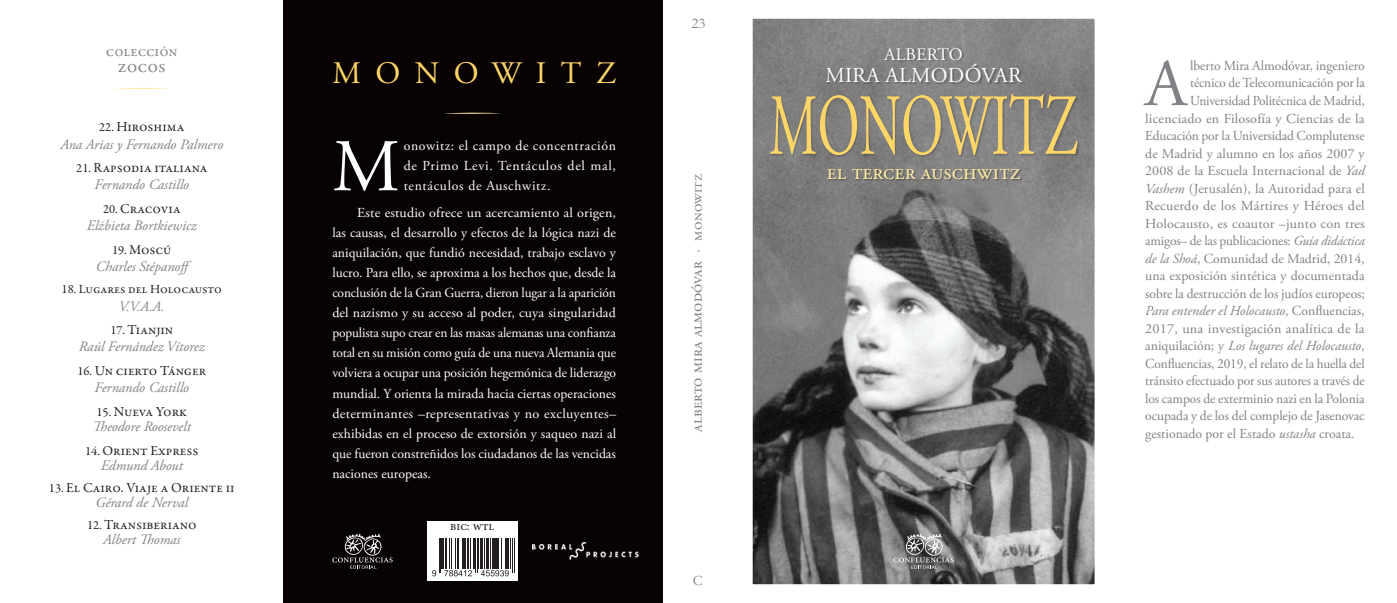
<style>
.page{position:relative;width:1397px;height:603px;background:#fff}
.page>*{position:absolute;margin:0;border:0;box-sizing:border-box;transform-origin:0 0}
.t1{font:86.62px "Adobe Garamond Pro";color:#fed667;scale:.61 1}
.Texto_general{font:74.12px "Adobe Garamond Pro";color:#fff}
.Solapa_Autor{font:66.5px "Adobe Garamond Pro";color:#808285}
.t2{font:31.25px "Adobe Garamond Pro";letter-spacing:.465em;color:#fed667}
.Subtitulo{font:22.5px "Adobe Garamond Pro";color:#ffeba5}
.Autores{font:21.25px "Adobe Garamond Pro";letter-spacing:.015em;color:#fff}
.Autores-2{font:17.5px "Adobe Garamond Pro";letter-spacing:.015em;color:#fff}
.t3{font:17.5px "Garamond Premr Pro";letter-spacing:-.01em;color:#808285}
.t4{font:16.25px "Adobe Garamond Pro";letter-spacing:.01em;color:#808285}
.t5{font:15px "Garamond Premr Pro";letter-spacing:-.005em;color:#808285}
.t6{font:15px "Garamond";color:#808285}
.Autores-3{font:italic 14.38px "Adobe Garamond Pro";color:#808285}
.Texto_general-2{font:13.75px/20px "Adobe Garamond Pro";letter-spacing:.005em;color:#fff;text-align:justify}
.Solapa_Autor-2{font:13.75px "Adobe Garamond Pro";letter-spacing:-.005em;color:#808285}
.Titulos_Libros{font:13.75px "Garamond Premr Pro";color:#231f20}
.Solapa_Autor-3{font:italic 13.75px "Adobe Garamond Pro";color:#808285}
.Solapa_Autor-4{font:13.75px "Adobe Garamond Pro";letter-spacing:.015em;color:#808285}
.Titulos_Libros-2{font:12.5px "Garamond Premr Pro";color:#231f20}
.t7{font:12.5px "Minion Pro";color:#231f20}
.s1{font-size:12.5px}
.s2{font-size:15px}
.s3{font-style:italic}
.s4{font-style:normal}
</style>
<div class="page">
<img style="left:753px;top:20px;width:340px;height:562px">
<div style="left:826px;top:48px;width:198px;height:36px;background:#080302;opacity:.25"></div>
<div style="left:770px;top:93px;width:310px;height:64px;background:#080302;opacity:.2"></div>
<div style="left:827px;top:169px;width:195px;height:12px;background:#080302;opacity:.35"></div>
<svg style="left:893px;top:533px;width:60px;height:35px"></svg>
<svg style="left:114px;top:87px;width:55px;height:2px"></svg>
<div style="left:283px;top:0;width:380px;height:602px;background:#080302"></div>
<svg style="left:444px;top:112px;width:57px;height:2px"></svg>
<div style="left:427px;top:520px;width:90px;height:60px;background:#fff"></div>
<hr style="left:438px;top:538px;width:1px;height:34px;background:#231f20">
<hr style="left:440px;top:538px;width:1px;height:34px;background:#231f20">
<hr style="left:441px;top:538px;width:3px;height:30px;background:#231f20">
<hr style="left:445px;top:538px;width:1px;height:30px;background:#231f20">
<hr style="left:449px;top:538px;width:1px;height:30px;background:#231f20">
<hr style="left:451px;top:538px;width:1px;height:30px;background:#231f20">
<hr style="left:454px;top:538px;width:1px;height:30px;background:#231f20">
<hr style="left:457px;top:538px;width:1px;height:30px;background:#231f20">
<hr style="left:458px;top:538px;width:1px;height:30px;background:#231f20">
<hr style="left:461px;top:538px;width:2px;height:30px;background:#231f20">
<hr style="left:464px;top:538px;width:1px;height:30px;background:#231f20">
<hr style="left:467px;top:538px;width:2px;height:30px;background:#231f20">
<hr style="left:470px;top:538px;width:1px;height:30px;background:#231f20">
<hr style="left:473px;top:538px;width:1px;height:30px;background:#231f20">
<hr style="left:475px;top:538px;width:1px;height:34px;background:#231f20">
<hr style="left:477px;top:538px;width:1px;height:34px;background:#231f20">
<hr style="left:478px;top:538px;width:1px;height:30px;background:#231f20">
<hr style="left:480px;top:538px;width:2px;height:30px;background:#231f20">
<hr style="left:484px;top:538px;width:1px;height:30px;background:#231f20">
<hr style="left:486px;top:538px;width:3px;height:30px;background:#231f20">
<hr style="left:489px;top:538px;width:1px;height:30px;background:#231f20">
<hr style="left:492px;top:538px;width:2px;height:30px;background:#231f20">
<hr style="left:495px;top:538px;width:2px;height:30px;background:#231f20">
<hr style="left:498px;top:538px;width:1px;height:30px;background:#231f20">
<hr style="left:501px;top:538px;width:1px;height:30px;background:#231f20">
<hr style="left:505px;top:538px;width:1px;height:30px;background:#231f20">
<hr style="left:506px;top:538px;width:3px;height:30px;background:#231f20">
<hr style="left:509px;top:538px;width:1px;height:30px;background:#231f20">
<hr style="left:512px;top:538px;width:1px;height:34px;background:#231f20">
<hr style="left:513px;top:538px;width:1px;height:34px;background:#231f20">
<svg style="left:432px;top:570px;width:4px;height:6px"></svg>
<svg style="left:444px;top:570px;width:28px;height:6px"></svg>
<svg style="left:480px;top:570px;width:28px;height:6px"></svg>
<img style="left:532px;top:542px;width:106px;height:17px">
<svg style="left:332px;top:533px;width:60px;height:35px"></svg>
<svg style="left:693px;top:575px;width:9px;height:10px"></svg>
<p class="t5" style="left:106px;top:42px;width:73px">colección</p>
<p class="t3" style="left:118px;top:56px;width:49px">zocos</p>
<p class="Titulos_Libros" style="left:99px;top:118px;width:87px"><span class="s1">22.</span> Hiroshima</p>
<p class="Autores-3" style="left:60px;top:135px;width:164px">Ana Arias y Fernando Palmero</p>
<p class="Titulos_Libros" style="left:76px;top:159px;width:133px"><span class="s1">21.</span> Rapsodia italiana</p>
<p class="Autores-3" style="left:94px;top:176px;width:96px">Fernando Castillo</p>
<p class="Titulos_Libros" style="left:103px;top:200px;width:79px"><span class="s1">20.</span> Cracovia</p>
<p class="Autores-3" style="left:87px;top:217px;width:111px">Elżbieta Bortkiewicz</p>
<p class="Titulos_Libros" style="left:112px;top:241px;width:61px"><span class="s1">19.</span> Moscú</p>
<p class="Autores-3" style="left:96px;top:258px;width:99px">Charles Stépanoff</p>
<p class="Titulos_Libros-2" style="left:62px;top:281px;width:162px">18. Lugares del Holocausto</p>
<p class="Autores-3" style="left:119px;top:297px;width:47px">V.V.A.A.</p>
<p class="Titulos_Libros" style="left:110px;top:321px;width:64px"><span class="s1">17.</span> Tianjin</p>
<p class="Autores-3" style="left:79px;top:338px;width:127px">Raúl Fernández Vítorez</p>
<p class="Titulos_Libros" style="left:77px;top:362px;width:130px"><span class="s1">16.</span> Un cierto Tánger</p>
<p class="Autores-3" style="left:94px;top:379px;width:96px">Fernando Castillo</p>
<p class="Titulos_Libros" style="left:96px;top:403px;width:92px"><span class="s1">15.</span> Nueva York</p>
<p class="Autores-3" style="left:93px;top:417px;width:100px">Theodore Roosevelt</p>
<p class="Titulos_Libros" style="left:85px;top:441px;width:115px"><span class="s1">14.</span> Orient Express</p>
<p class="Autores-3" style="left:101px;top:456px;width:83px">Edmund About</p>
<p class="Titulos_Libros" style="left:49px;top:479px;width:187px"><span class="s1">13.</span> El Cairo. Viaje a Oriente ii</p>
<p class="Autores-3" style="left:96px;top:493px;width:94px">Gérard de Nerval</p>
<p class="Titulos_Libros" style="left:87px;top:516px;width:111px"><span class="s1">12.</span> Transiberiano</p>
<p class="Autores-3" style="left:103px;top:530px;width:78px">Albert Thomas</p>
<p class="t2" style="left:332px;top:55px;width:285px">MONOWITZ</p>
<p class="Texto_general" style="left:332px;top:122px;width:69px">M</p>
<p class="Texto_general-2" style="left:403px;top:136px;width:214px">onowitz: el campo de concentración de Primo Levi. Tentáculos del mal, tentáculos de Auschwitz.</p>
<p class="Texto_general-2" style="left:332px;top:203px;width:285px;text-indent:25px">Este estudio ofrece un acercamiento al origen, las causas, el desarrollo y efectos de la lógica nazi de aniquilación, que fundió necesidad, trabajo esclavo y lucro. Para ello, se aproxima a los hechos que, desde la conclusión de la Gran Guerra, dieron lugar a la aparición del nazismo y su acceso al poder, cuya singularidad populista supo crear en las masas alemanas una confianza total en su misión como guía de una nueva Alemania que volviera a ocupar una posición hegemónica de liderazgo mundial. Y orienta la mirada hacia ciertas operaciones determinantes –representativas y no excluyentes– exhibidas en el proceso de extorsión y saqueo nazi al que fueron constreñidos los ciudadanos de las vencidas naciones europeas.</p>
<p class="t7" style="left:450px;top:517px;width:46px">bic: wtl</p>
<p class="t6" style="left:691px;top:13px;width:16px">23</p>
<p class="t4" style="left:687px;top:431px;width:259px;rotate:-90deg">alberto mira almodóvar <span class="s2">· monowitz</span></p>
<p class="Autores-2" style="left:884px;top:43px;width:80px">ALBERTO</p>
<p class="Autores" style="left:825px;top:62px;width:198px">MIRA ALMODÓVAR</p>
<p class="t1" style="left:769px;top:74px;width:508px">MONOWITZ</p>
<p class="Subtitulo" style="left:826px;top:158px;width:195px">el tercer auschwitz</p>
<p class="Solapa_Autor" style="left:1144px;top:44px;width:43px">A</p>
<p class="Solapa_Autor-2" style="left:1189px;top:57px;width:176px">lberto Mira Almodóvar, ingeniero</p>
<p class="Solapa_Autor-2" style="left:1189px;top:75px;width:176px">técnico de Telecomunicación por la</p>
<p class="Solapa_Autor-2" style="left:1189px;top:92px;width:176px">Universidad Politécnica de Madrid,</p>
<p class="Solapa_Autor-2" style="left:1144px;top:110px;width:221px">licenciado en Filosofía y Ciencias de la</p>
<p class="Solapa_Autor-2" style="left:1144px;top:127px;width:221px">Educación por la Universidad Complutense</p>
<p class="Solapa_Autor-2" style="left:1144px;top:145px;width:221px">de Madrid y alumno en los años 2007 y</p>
<p class="Solapa_Autor-2" style="left:1144px;top:162px;width:221px">2008 de la Escuela Internacional de <span class="s3">Yad</span></p>
<p class="Solapa_Autor-2" style="left:1144px;top:180px;width:221px"><span class="s3">Vashem</span> (Jerusalén), la Autoridad para el</p>
<p class="Solapa_Autor-4" style="left:1144px;top:197px;width:221px">Recuerdo de los Mártires y Héroes del</p>
<p class="Solapa_Autor-2" style="left:1144px;top:215px;width:221px">Holocausto, es coautor –junto con tres</p>
<p class="Solapa_Autor-2" style="left:1144px;top:232px;width:221px">amigos– de las publicaciones: <span class="s3">Guía didáctica</span></p>
<p class="Solapa_Autor-2" style="left:1144px;top:250px;width:221px"><span class="s3">de la Shoá</span>, Comunidad de Madrid, 2014,</p>
<p class="Solapa_Autor-2" style="left:1144px;top:267px;width:221px">una exposición sintética y documentada</p>
<p class="Solapa_Autor-2" style="left:1144px;top:285px;width:221px">sobre la destrucción de los judíos europeos;</p>
<p class="Solapa_Autor-3" style="left:1144px;top:302px;width:221px">Para entender el Holocausto<span class="s4">, Confluencias,</span></p>
<p class="Solapa_Autor-4" style="left:1144px;top:320px;width:221px">2017, una investigación analítica de la</p>
<p class="Solapa_Autor-3" style="left:1144px;top:337px;width:221px"><span class="s4">aniquilación; y</span> Los lugares del Holocausto<span class="s4">,</span></p>
<p class="Solapa_Autor-2" style="left:1144px;top:355px;width:221px">Confluencias, 2019, el relato de la huella del</p>
<p class="Solapa_Autor-2" style="left:1144px;top:372px;width:221px">tránsito efectuado por sus autores a través de</p>
<p class="Solapa_Autor-2" style="left:1144px;top:390px;width:221px">los campos de exterminio nazi en la Polonia</p>
<p class="Solapa_Autor-2" style="left:1144px;top:407px;width:221px">ocupada y de los del complejo de Jasenovac</p>
<p class="Solapa_Autor-2" style="left:1144px;top:425px;width:211px">gestionado por el Estado <span class="s3">ustasha</span> croata.</p>
</div>
